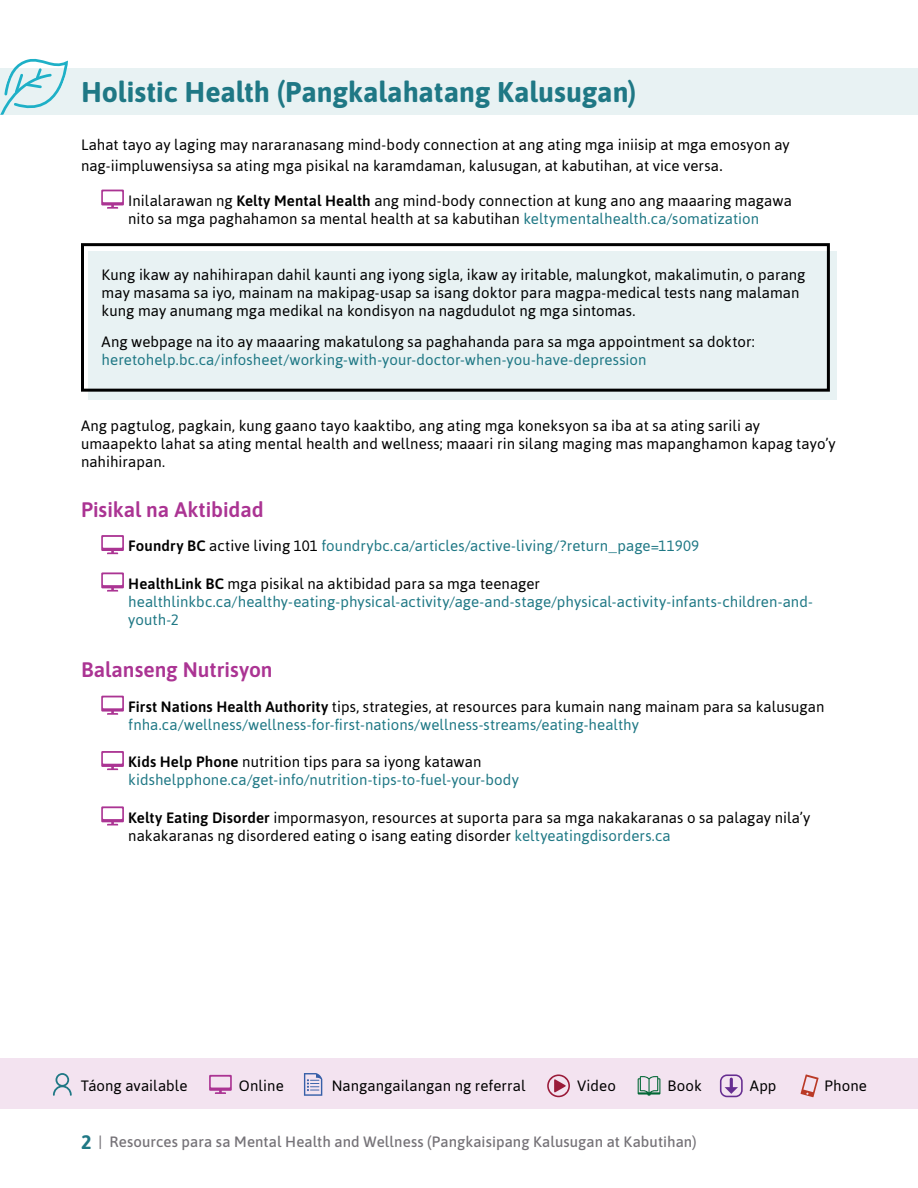
<style>
.page{position:relative;width:918px;height:1188px;background:#fff}
.page>*{position:absolute;margin:0;border:0;box-sizing:border-box;transform-origin:0 0}
.t1{font:700 28.5px "Asap";color:#1f7885}
.t2{font:600 21px "Asap";color:#ab3493}
.t3{font:15px/18px "Asap";letter-spacing:.005em;color:#000}
.t4{font:15px/18px "Asap";letter-spacing:.005em;color:#1f7885}
.t5{font:500 15px "Asap";letter-spacing:.005em;color:#767378}
.s1{font-size:16.5px}
.s2{font-weight:600}
.s3{color:#1f7885}
.s4{font-weight:600;color:#000}
.s5{color:#000}
.s6{font-weight:700;font-size:19.5px;color:#1f7885}
</style>
<div class="page">
<div style="left:0;top:1059px;width:918px;height:50px;background:#f3e3f0"></div>
<svg style="left:53px;top:1073px;width:19px;height:23px"></svg>
<svg style="left:209px;top:1075px;width:23px;height:19px"></svg>
<svg style="left:304px;top:1073px;width:18px;height:23px"></svg>
<svg style="left:547px;top:1074px;width:23px;height:23px"></svg>
<svg style="left:638px;top:1076px;width:22px;height:20px"></svg>
<svg style="left:720px;top:1074px;width:23px;height:23px"></svg>
<svg style="left:801px;top:1074px;width:18px;height:23px"></svg>
<div style="left:0;top:68px;width:918px;height:47px;background:#e8f2f3"></div>
<svg style="left:101px;top:190px;width:23px;height:19px"></svg>
<div style="left:88px;top:251px;width:749px;height:148px;background:#e8f2f3"></div>
<svg style="left:81px;top:243px;width:749px;height:149px"></svg>
<svg style="left:101px;top:535px;width:23px;height:19px"></svg>
<svg style="left:101px;top:572px;width:23px;height:20px"></svg>
<svg style="left:101px;top:696px;width:23px;height:19px"></svg>
<svg style="left:101px;top:751px;width:23px;height:19px"></svg>
<svg style="left:101px;top:806px;width:23px;height:19px"></svg>
<svg style="left:0;top:58px;width:68px;height:57px"></svg>
<h1 class="t1" style="left:81px;top:73px;width:557px">Holistic Health (Pangkalahatang Kalusugan)</h1>
<p class="t3" style="left:81px;top:134px;width:710px;line-height:21px">Lahat tayo ay laging may nararanasang mind-body connection at ang ating mga iniisip at mga emosyon ay nag-iimpluwensiysa sa ating mga pisikal na karamdaman, kalusugan, at kabutihan, at vice versa<span class="s1">.</span></p>
<p class="t3" style="left:128px;top:192px;width:665px">Inilalarawan ng <span class="s2">Kelty Mental Health</span> ang mind-body connection at kung ano ang maaaring magawa nito sa mga paghahamon sa mental health at sa kabutihan <span class="s3">keltymentalhealth.ca/somatization</span></p>
<p class="t3" style="left:102px;top:265px;width:705px">Kung ikaw ay nahihirapan dahil kaunti ang iyong sigla, ikaw ay iritable, malungkot, makalimutin, o parang may masama sa iyo, mainam na makipag-usap sa isang doktor para magpa-medical tests nang malaman kung may anumang mga medikal na kondisyon na nagdudulot ng mga sintomas.</p>
<p class="t3" style="left:102px;top:333px;width:655px">Ang webpage na ito ay maaaring makatulong sa paghahanda para sa mga appointment sa doktor:</p>
<p class="t4" style="left:102px;top:351px;width:546px">heretohelp.bc.ca/infosheet/working-with-your-doctor-when-you-have-depression</p>
<p class="t3" style="left:81px;top:417px;width:756px">Ang pagtulog, pagkain, kung gaano tayo kaaktibo, ang ating mga koneksyon sa iba at sa ating sarili ay umaapekto lahat sa ating mental health and wellness; maaari rin silang maging mas mapanghamon kapag tayo’y nahihirapan.</p>
<h2 class="t2" style="left:81px;top:495px;width:184px">Pisikal na Aktibidad</h2>
<p class="t4" style="left:128px;top:537px;width:573px"><span class="s4">Foundry BC</span> <span class="s5">active living 101</span> foundrybc.ca/articles/active-living/?return_page=11909</p>
<p class="t4" style="left:128px;top:574px;width:686px"><span class="s4">HealthLink BC</span> <span class="s5">mga pisikal na aktibidad para sa mga teenager </span>healthlinkbc.ca/healthy-eating-physical-activity/age-and-stage/physical-activity-infants-children-and&shy;youth-2</p>
<h2 class="t2" style="left:81px;top:655px;width:193px">Balanseng Nutrisyon</h2>
<p class="t4" style="left:128px;top:698px;width:698px"><span class="s4">First Nations Health Authority</span> <span class="s5">tips, strategies, at resources para kumain nang mainam para sa kalusugan </span>fnha.ca/wellness/wellness-for-first-nations/wellness-streams/eating-healthy</p>
<p class="t4" style="left:128px;top:753px;width:392px"><span class="s4">Kids Help Phone</span> <span class="s5">nutrition tips para sa iyong katawan </span>kidshelpphone.ca/get-info/nutrition-tips-to-fuel-your-body</p>
<p class="t3" style="left:128px;top:808px;width:683px"><span class="s2">Kelty Eating Disorder</span> impormasyon, resources at suporta para sa mga nakakaranas o sa palagay nila’y nakakaranas ng disordered eating o isang eating disorder <span class="s3">keltyeatingdisorders.ca</span></p>
<p class="t3" style="left:81px;top:1077px;width:108px">Táong available</p>
<p class="t3" style="left:239px;top:1077px;width:46px">Online</p>
<p class="t3" style="left:332px;top:1077px;width:195px">Nangangailangan ng referral</p>
<p class="t3" style="left:577px;top:1077px;width:40px">Video</p>
<p class="t3" style="left:668px;top:1077px;width:36px">Book</p>
<p class="t3" style="left:750px;top:1077px;width:28px">App</p>
<p class="t3" style="left:825px;top:1077px;width:44px">Phone</p>
<p class="t5" style="left:81px;top:1132px;width:617px"><span class="s6">2</span> | Resources para sa Mental Health and Wellness (Pangkaisipang Kalusugan at Kabutihan)</p>
</div>
